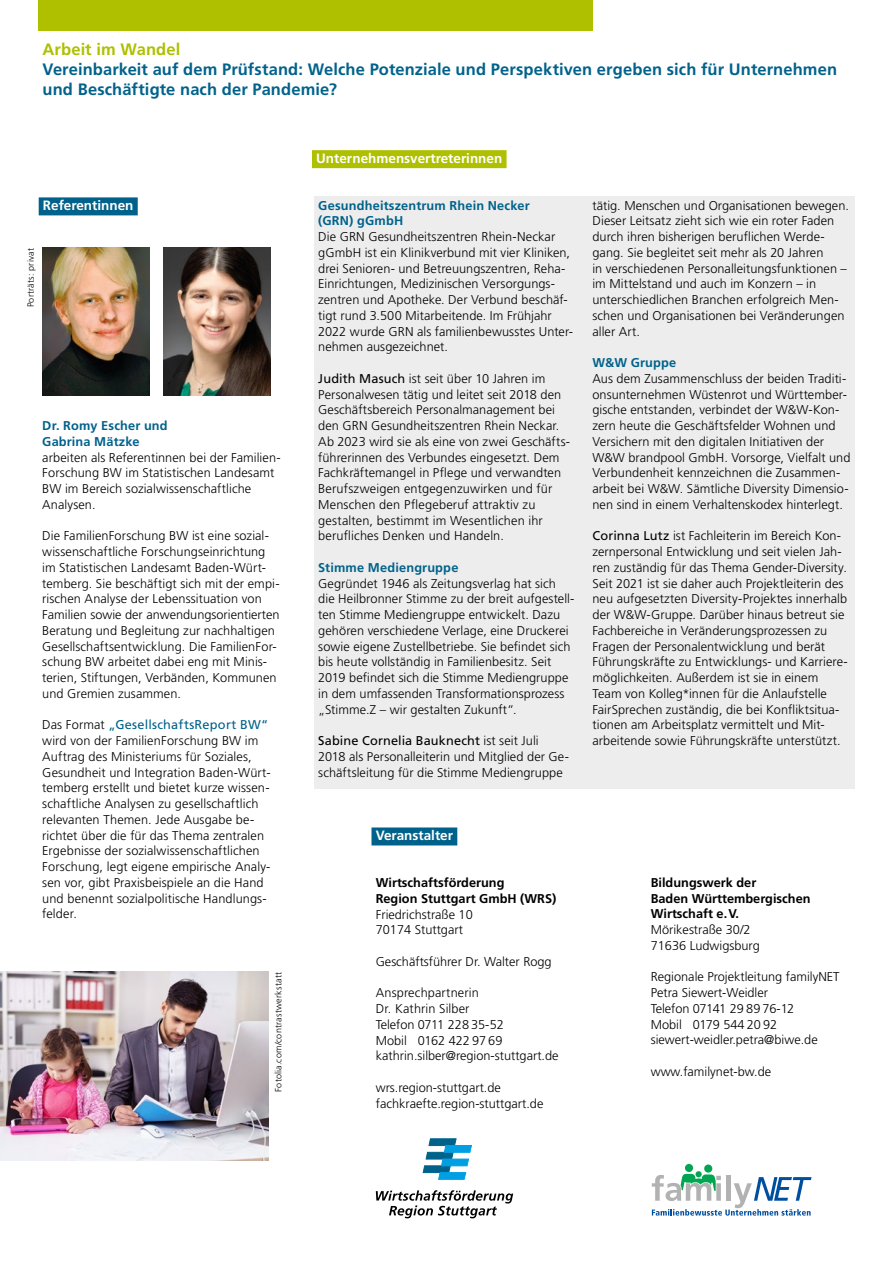
<style>
.page{position:relative;width:893px;height:1263px;background:#fff}
.page>*{position:absolute;margin:0;border:0;box-sizing:border-box;transform-origin:0 0}
.t1{font:700 16.5px/19.8px "Frutiger LT Pro";letter-spacing:.005em;color:#00628b}
.t2{font:700 16.5px "Frutiger LT Pro";letter-spacing:.005em;color:#aec000}
.t3{font:700 13.5px "Frutiger LT Pro";color:#fff}
.t4{font:300 12.75px/15.8px "Frutiger LT Pro";letter-spacing:.005em;color:#000}
.t5{font:700 12.75px/15.8px "Frutiger LT Pro";letter-spacing:.015em;color:#00628b}
.t6{font:700 12.75px/15.8px "Frutiger LT Pro";color:#000}
.t7{font:300 9px "Frutiger LT Pro";letter-spacing:.02em;color:#000}
.s1{font-weight:400;color:#00628b}
.s2{font-weight:400}
</style>
<div class="page">
<div style="left:314px;top:196px;width:541px;height:593px;background:#ededed"></div>
<div style="left:312px;top:150px;width:194px;height:18px;background:#aec000"></div>
<div style="left:371px;top:827px;width:86px;height:18px;background:#00628b"></div>
<div style="left:39px;top:197px;width:99px;height:18px;background:#00628b"></div>
<svg style="left:423px;top:1139px;width:48px;height:40px"></svg>
<svg style="left:376px;top:1190px;width:137px;height:28px"></svg>
<img style="left:43px;top:247px;width:107px;height:149px">
<img style="left:163px;top:247px;width:107px;height:149px">
<div style="left:38px;top:0;width:554px;height:30px;background:#aec000"></div>
<div style="left:704px;top:1164px;width:8px;height:8px;background:#00a650;border-radius:50%"></div>
<div style="left:685px;top:1164px;width:8px;height:8px;background:#00a650;border-radius:50%"></div>
<div style="left:695px;top:1171px;width:7px;height:6px;background:#00a650;border-radius:50%"></div>
<svg style="left:652px;top:1174px;width:159px;height:42px"></svg>
<img style="left:0;top:972px;width:269px;height:189px">
<p class="t2" style="left:43px;top:39px;width:139px">Arbeit im Wandel</p>
<p class="t1" style="left:43px;top:59px;width:796px">Vereinbarkeit auf dem Prüfstand: Welche Potenziale und Perspektiven ergeben sich für Unternehmen und Beschäftigte nach der Pandemie?</p>
<p class="t3" style="left:43px;top:197px;width:92px">Referentinnen</p>
<p class="t7" style="left:25px;top:307px;width:60px;rotate:-90deg">Porträts: privat</p>
<p class="t5" style="left:42px;top:418px;width:127px">Dr. Romy Escher und<br>Gabrina Mätzke</p>
<p class="t4" style="left:42px;top:449px;width:240px">arbeiten als Referentinnen bei der Familien-Forschung BW im Statistischen Landesamt BW im Bereich sozialwissenschaftliche Analysen.</p>
<p class="t4" style="left:42px;top:528px;width:239px">Die FamilienForschung BW ist eine sozial&shy;wissenschaftliche Forschungseinrichtung im Statistischen Landesamt Baden‑Würt&shy;temberg. Sie beschäftigt sich mit der empi&shy;rischen Analyse der Lebenssituation von Familien sowie der anwendungsorientierten Beratung und Begleitung zur nachhaltigen Gesellschaftsentwicklung. Die FamilienFor&shy;schung BW arbeitet dabei eng mit Minis&shy;terien, Stiftungen, Verbänden, Kommunen und Gremien zusammen.</p>
<p class="t4" style="left:42px;top:717px;width:230px">Das Format <span class="s1">„GesellschaftsReport BW“ </span>wird von der FamilienForschung BW im Auftrag des Ministeriums für Soziales, Gesundheit und Integration Baden‑Würt&shy;temberg erstellt und bietet kurze wissen&shy;schaftliche Analysen zu gesellschaftlich relevanten Themen. Jede Ausgabe be&shy;richtet über die für das Thema zentralen Ergebnisse der sozialwissenschaftlichen Forschung, legt eigene empirische Analy&shy;sen vor, gibt Praxisbeispiele an die Hand und benennt sozialpolitische Handlungs&shy;felder.</p>
<p class="t7" style="left:273px;top:1092px;width:121px;rotate:-90deg">Fotolia.com/contrastwerkstatt</p>
<p class="t3" style="left:316px;top:150px;width:188px">Unternehmensvertreterinnen</p>
<p class="t5" style="left:318px;top:197px;width:213px">Gesundheitszentrum Rhein Necker (GRN) gGmbH</p>
<p class="t4" style="left:318px;top:229px;width:256px">Die GRN Gesundheitszentren Rhein-Neckar gGmbH ist ein Klinikverbund mit vier Kliniken, drei Senioren- und Betreuungszentren, Reha-Einrichtungen, Medizinischen Versorgungs&shy;zentren und Apotheke. Der Verbund beschäf&shy;tigt rund 3.500 Mitarbeitende. Im Frühjahr 2022 wurde GRN als familienbewusstes Unter&shy;nehmen ausgezeichnet.</p>
<p class="t4" style="left:318px;top:371px;width:253px"><span class="s2">Judith Masuch</span> ist seit über 10 Jahren im Personalwesen tätig und leitet seit 2018 den Geschäftsbereich Personalmanagement bei den GRN Gesundheitszentren Rhein Neckar.<br>Ab 2023 wird sie als eine von zwei Geschäfts&shy;führerinnen des Verbundes eingesetzt. Dem Fachkräftemangel in Pflege und verwandten Berufszweigen entgegenzuwirken und für Menschen den Pflegeberuf attraktiv zu gestalten, bestimmt im Wesentlichen ihr berufliches Denken und Handeln.</p>
<p class="t5" style="left:318px;top:559px;width:142px">Stimme Mediengruppe</p>
<p class="t4" style="left:318px;top:575px;width:258px">Gegründet 1946 als Zeitungsverlag hat sich die Heilbronner Stimme zu der breit aufgestell&shy;ten Stimme Mediengruppe entwickelt. Dazu gehören verschiedene Verlage, eine Druckerei sowie eigene Zustellbetriebe. Sie befindet sich bis heute vollständig in Familienbesitz. Seit 2019 befindet sich die Stimme Mediengruppe in dem umfassenden Transformationsprozess „Stimme.Z – wir gestalten Zukunft“.</p>
<p class="t4" style="left:318px;top:733px;width:252px"><span class="s2">Sabine Cornelia Bauknecht</span> ist seit Juli<br>2018 als Personalleiterin und Mitglied der Ge&shy;schäftsleitung für die Stimme Mediengruppe</p>
<p class="t4" style="left:592px;top:197px;width:258px">tätig. Menschen und Organisationen bewegen.<br>Dieser Leitsatz zieht sich wie ein roter Faden durch ihren bisherigen beruflichen Werde&shy;gang. Sie begleitet seit mehr als 20 Jahren<br>in verschiedenen Personalleitungsfunktionen – im Mittelstand und auch im Konzern – in unterschiedlichen Branchen erfolgreich Men&shy;schen und Organisationen bei Veränderungen aller Art.</p>
<p class="t5" style="left:592px;top:355px;width:85px">W&amp;W Gruppe</p>
<p class="t4" style="left:592px;top:371px;width:259px">Aus dem Zusammenschluss der beiden Traditi&shy;onsunternehmen Wüstenrot und Württember&shy;gische entstanden, verbindet der W&amp;W-Kon&shy;zern heute die Geschäftsfelder Wohnen und Versichern mit den digitalen Initiativen der W&amp;W brandpool GmbH. Vorsorge, Vielfalt und Verbundenheit kennzeichnen die Zusammen&shy;arbeit bei W&amp;W. Sämtliche Diversity Dimensio&shy;nen sind in einem Verhaltenskodex hinterlegt.</p>
<p class="t4" style="left:592px;top:528px;width:257px"><span class="s2">Corinna Lutz</span> ist Fachleiterin im Bereich Kon&shy;zernpersonal Entwicklung und seit vielen Jah&shy;ren zuständig für das Thema Gender-Diversity.<br>Seit 2021 ist sie daher auch Projektleiterin des neu aufgesetzten Diversity-Projektes innerhalb der W&amp;W-Gruppe. Darüber hinaus betreut sie Fachbereiche in Veränderungsprozessen zu Fragen der Personalentwicklung und berät Führungskräfte zu Entwicklungs- und Karriere&shy;möglichkeiten. Außerdem ist sie in einem Team von Kolleg*innen für die Anlaufstelle FairSprechen zuständig, die bei Konfliktsitua&shy;tionen am Arbeitsplatz vermittelt und Mit&shy;arbeitende sowie Führungskräfte unterstützt.</p>
<p class="t3" style="left:376px;top:827px;width:79px">Veranstalter</p>
<p class="t6" style="left:376px;top:875px;width:182px">Wirtschaftsförderung<br>Region Stuttgart GmbH (WRS)</p>
<p class="t4" style="left:376px;top:906px;width:99px">Friedrichstraße 10<br>70174 Stuttgart</p>
<p class="t4" style="left:376px;top:953px;width:177px">Geschäftsführer Dr. Walter Rogg</p>
<p class="t4" style="left:376px;top:985px;width:184px">Ansprechpartnerin<br>Dr. Kathrin Silber<br>Telefon 0711 228 35-52<br>Mobil 0162 422 97 69 kathrin.silber@region-stuttgart.de</p>
<p class="t4" style="left:376px;top:1079px;width:169px">wrs.region-stuttgart.de fachkraefte.region-stuttgart.de</p>
<p class="t6" style="left:651px;top:875px;width:161px">Bildungswerk der<br>Baden Württembergischen<br>Wirtschaft e.V.</p>
<p class="t4" style="left:651px;top:922px;width:111px">Mörikestraße 30/2<br>71636 Ludwigsburg</p>
<p class="t4" style="left:651px;top:969px;width:190px">Regionale Projektleitung familyNET<br>Petra Siewert-Weidler<br>Telefon 07141 29 89 76-12<br>Mobil 0179 544 20 92 siewert-weidler.petra@biwe.de</p>
<p class="t4" style="left:651px;top:1064px;width:122px">www.familynet-bw.de</p>
</div>
